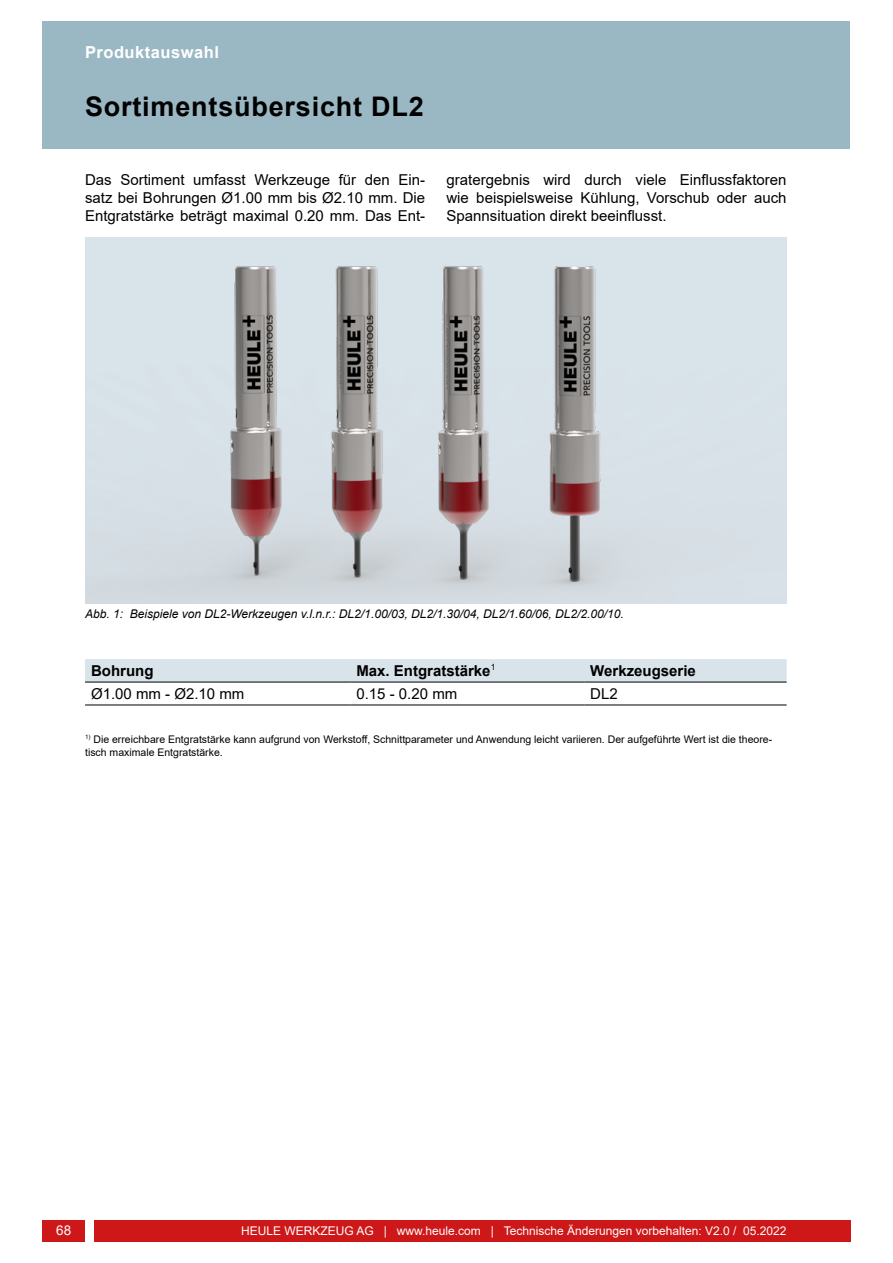
<style>
.page{position:relative;width:893px;height:1263px;background:#fff}
.page>*{position:absolute;margin:0;border:0;box-sizing:border-box;transform-origin:0 0}
.t1{font:700 27px "Arial";letter-spacing:.03em;color:#000}
.t2{font:700 16.5px "Arial";letter-spacing:.03em;color:#fff}
.t3{font:15px/18px "Arial";color:#000;text-align:justify}
.t4{font:700 15px "Arial";color:#000}
.t5{font:13.5px "Arial";color:#fff}
.t6{font:italic 12px "Arial";color:#000}
.t7{font:12px "Arial";color:#fff}
.t8{font:10.5px/12.6px "Arial";color:#000}
</style>
<div class="page">
<div style="left:43px;top:1220px;width:42px;height:22px;background:#cd1719"></div>
<div style="left:94px;top:1220px;width:756px;height:22px;background:#cd1719"></div>
<img style="left:85px;top:237px;width:702px;height:367px">
<div style="left:43px;top:21px;width:807px;height:128px;background:#9ab7c4"></div>
<div style="left:85px;top:659px;width:702px;height:23px;background:#d9e3ea"></div>
<hr style="left:85px;top:682px;width:265px;height:1px;background:#000">
<hr style="left:350px;top:682px;width:234px;height:1px;background:#000">
<hr style="left:584px;top:682px;width:203px;height:1px;background:#000">
<hr style="left:85px;top:705px;width:265px;height:1px;background:#000">
<hr style="left:350px;top:705px;width:234px;height:1px;background:#000">
<hr style="left:584px;top:705px;width:203px;height:1px;background:#000">
<p class="t2" style="left:85px;top:41px;width:135px">Produktauswahl</p>
<h1 class="t1" style="left:85px;top:87px;width:340px">Sortimentsübersicht DL2</h1>
<p class="t3" style="left:85px;top:170px;width:342px">Das Sortiment umfasst Werkzeuge für den Ein&shy;satz bei Bohrungen Ø1.00 mm bis Ø2.10 mm. Die Entgratstärke beträgt maximal 0.20 mm. Das Ent-</p>
<p class="t3" style="left:446px;top:170px;width:342px">gratergebnis wird durch viele Einflussfaktoren wie beispielsweise Kühlung, Vorschub oder auch Spannsituation direkt beeinflusst.</p>
<p class="t6" style="left:85px;top:606px;width:540px">Abb. 1: Beispiele von DL2-Werkzeugen v.l.n.r.: DL2/1.00/03, DL2/1.30/04, DL2/1.60/06, DL2/2.00/10.</p>
<p class="t4" style="left:91px;top:660px;width:64px">Bohrung</p>
<p class="t4" style="left:356px;top:660px;width:141px">Max. Entgratstärke<sup>1</sup></p>
<p class="t4" style="left:590px;top:660px;width:107px">Werkzeugserie</p>
<p class="t3" style="left:91px;top:685px;width:155px">Ø1.00 mm - Ø2.10 mm</p>
<p class="t3" style="left:356px;top:685px;width:102px">0.15 - 0.20 mm</p>
<p class="t3" style="left:590px;top:685px;width:29px">DL2</p>
<p class="t8" style="left:85px;top:733px;width:689px"><sup>1)</sup> Die erreichbare Entgratstärke kann aufgrund von Werkstoff, Schnittparameter und Anwendung leicht variieren. Der aufgeführte Wert ist die theore&shy;tisch maximale Entgratstärke.</p>
<p class="t5" style="left:56px;top:1220px;width:17px">68</p>
<p class="t7" style="left:241px;top:1223px;width:547px">HEULE WERKZEUG AG | www.heule.com | Technische Änderungen vorbehalten: V2.0 / 05.2022</p>
</div>
